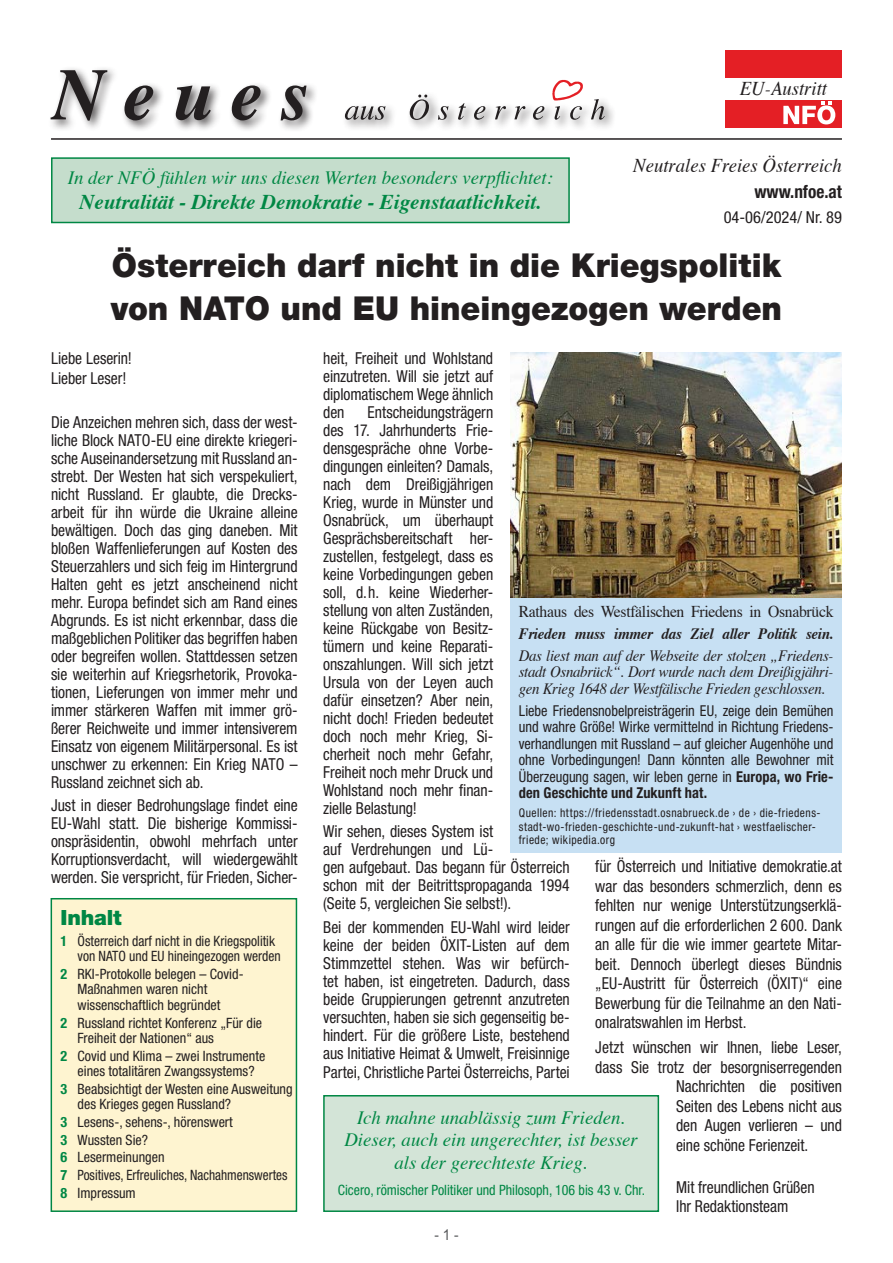
<style>
.page{position:relative;width:893px;height:1263px;background:#fff}
.page>*{position:absolute;margin:0;border:0;box-sizing:border-box;transform-origin:0 0}
.t1{font:900 33px/42.8px "Helvetica Neue LT Std";color:#231f20;scale:.96 1}
.t2{font:italic 700 21px "Times";color:#008744}
.t3{font:900 21px "Helvetica Neue LT Std";letter-spacing:-.01em;color:#008744}
.t4{font:italic 19.5px "Times";color:#231f20;scale:.96 1}
.t5{font:italic 18.75px/22.5px "Times";color:#008744;text-align:center}
.t6{font:700 condensed 18px "Helvetica Neue LT Std";color:#231f20;scale:.96 1}
.t7{font:condensed 16.5px/18px "Helvetica Neue LT Std";letter-spacing:-.005em;color:#231f20;text-align:justify;scale:.95 1}
.t8{font:16.5px "Times";letter-spacing:-.02em;color:#231f20;scale:.95 1}
.t9{font:condensed 16.5px "Helvetica Neue LT Std";letter-spacing:-.005em;color:#231f20}
.t10{font:italic 15.75px/16.5px "Times";letter-spacing:-.02em;color:#231f20;text-align:justify;scale:.94 1}
.t11{font:italic 700 15.75px "Times";letter-spacing:-.02em;color:#231f20;scale:.95 1}
.t12{font:condensed 15px/16.5px "Helvetica Neue LT Std";color:#231f20;text-align:justify;scale:.96 1}
.t13{font:15px "Arial";color:#57585a;scale:.9 1}
.t14{font:condensed 14.25px/15.6px "Helvetica Neue LT Std";color:#231f20}
.t15{font:condensed 14.25px/15.6px "Helvetica Neue LT Std";color:#231f20;scale:.95 1}
.t16{font:condensed 14.25px "Helvetica Neue LT Std";color:#008744}
.t17{font:condensed 12px/13.5px "Helvetica Neue LT Std";letter-spacing:.04em;color:#231f20;scale:.96 1}
.s1{font-weight:700;color:#008744}
.s2{font-weight:700}
</style>
<div class="page">
<img style="left:510px;top:352px;width:332px;height:246px">
<div style="left:510px;top:598px;width:332px;height:255px;background:#c7e0f3"></div>
<hr style="left:51px;top:138px;width:791px;height:2px;background:#231f20">
<div style="left:725px;top:100px;width:117px;height:28px;background:#e41f25"></div>
<div style="left:725px;top:51px;width:117px;height:27px;background:#e41f25"></div>
<svg style="left:783px;top:101px;width:52px;height:23px"></svg>
<div style="left:47px;top:66px;width:569px;height:67px;background:#231f20;opacity:.75"></div>
<svg style="left:51px;top:70px;width:554px;height:51px"></svg>
<div style="left:550px;top:75px;width:35px;height:27px;background:#fff"></div>
<img style="left:552px;top:80px;width:31px;height:21px">
<div style="left:52px;top:158px;width:517px;height:64px;background:#c5ddcc"></div>
<div style="left:51px;top:157px;width:519px;height:66px;border:2px solid #008744"></div>
<div style="left:51px;top:899px;width:245px;height:312px;background:#fef4d0"></div>
<div style="left:51px;top:898px;width:246px;height:314px;border:2px solid #008744"></div>
<div style="left:324px;top:1096px;width:334px;height:115px;background:#d3e4d7"></div>
<div style="left:323px;top:1095px;width:336px;height:117px;border:2px solid #008744"></div>
<p class="t4" style="left:740px;top:77px;width:93px">EU-Austritt</p>
<p class="t4" style="left:633px;top:154px;width:219px">Neutrales Freies Österreich</p>
<p class="t6" style="left:754px;top:180px;width:93px">www.nfoe.at</p>
<p class="t9" style="left:724px;top:208px;width:120px">04-06/2024/ Nr. 89</p>
<h1 class="t1" style="left:111px;top:244px;width:701px">Österreich darf nicht in die Kriegspolitik von NATO und EU hineingezogen werden</h1>
<p class="t5" style="left:68px;top:167px;width:487px">In der NFÖ fühlen wir uns diesen Werten besonders verpflichtet:</p>
<p class="t2" style="left:79px;top:188px;width:464px">Neutralität - Direkte Demokratie - Eigenstaatlichkeit.</p>
<p class="t7" style="left:51px;top:348px;width:87px;line-height:20.2px">Liebe Leserin!<br>Lieber Leser!</p>
<p class="t7" style="left:51px;top:413px;width:261px">Die Anzeichen mehren sich, dass der west&shy;liche Block NATO-EU eine direkte kriegeri&shy;sche Auseinandersetzung mit Russland an&shy;strebt. Der Westen hat sich verspekuliert, nicht Russland. Er glaubte, die Drecks&shy;arbeit für ihn würde die Ukraine alleine bewältigen. Doch das ging daneben. Mit bloßen Waffenlieferungen auf Kosten des Steuerzahlers und sich feig im Hintergrund Halten geht es jetzt anscheinend nicht mehr. Europa befindet sich am Rand eines Abgrunds. Es ist nicht erkennbar, dass die maßgeblichen Politiker das begriffen haben oder begreifen wollen. Stattdessen setzen sie weiterhin auf Kriegsrhetorik, Provoka&shy;tionen, Lieferungen von immer mehr und immer stärkeren Waffen mit immer grö&shy;ßerer Reichweite und immer intensiverem Einsatz von eigenem Militärpersonal. Es ist unschwer zu erkennen: Ein Krieg NATO – Russland zeichnet sich ab.</p>
<p class="t7" style="left:51px;top:796px;width:261px">Just in dieser Bedrohungslage findet eine EU-Wahl statt. Die bisherige Kommissi&shy;onspräsidentin, obwohl mehrfach unter Korruptionsverdacht, will wiedergewählt werden. Sie verspricht, für Frieden, Sicher-</p>
<p class="t3" style="left:61px;top:905px;width:63px">Inhalt</p>
<p class="t15" style="left:78px;top:933px;width:215px;text-indent:-17px"><span class="s1">1</span> Österreich darf nicht in die Kriegspolitik von NATO und EU hineingezogen werden</p>
<p class="t14" style="left:78px;top:966px;width:168px;text-indent:-17px"><span class="s1">2</span> RKI-Protokolle belegen – Covid-<br>Maßnahmen waren nicht wissenschaftlich begründet</p>
<p class="t14" style="left:78px;top:1014px;width:186px;text-indent:-17px"><span class="s1">2</span> Russland richtet Konferenz „Für die<br>Freiheit der Nationen“ aus</p>
<p class="t14" style="left:61px;top:1048px;width:206px;text-align:center"><span class="s1">2</span> Covid und Klima – zwei Instrumente eines totalitären Zwangssystems?</p>
<p class="t14" style="left:78px;top:1081px;width:217px;text-indent:-17px"><span class="s1">3</span> Beabsichtigt der Westen eine Ausweitung des Krieges gegen Russland?</p>
<p class="t14" style="left:61px;top:1113px;width:228px;line-height:17.7px"><span class="s1">3</span> Lesens-, sehens-, hörenswert<br><span class="s1">3</span> Wussten Sie?<br><span class="s1">6</span> Lesermeinungen<br><span class="s1">7</span> Positives, Erfreuliches, Nachahmenswertes<br><span class="s1">8</span> Impressum</p>
<p class="t7" style="left:323px;top:349px;width:181px">heit, Freiheit und Wohlstand einzutreten. Will sie jetzt auf diplomatischem Wege ähnlich den</p>
<p class="t7" style="left:323px;top:403px;width:181px;text-indent:44px">Entscheidungsträgern des 17. Jahrhunderts Frie&shy;densgespräche ohne Vorbe&shy;dingungen einleiten? Damals, nach dem Dreißigjährigen Krieg, wurde in Münster und Osnabrück, um überhaupt Gesprächsbereitschaft her&shy;zustellen, festgelegt, dass es keine Vorbedingungen geben soll, d.h. keine Wiederher&shy;stellung von alten Zuständen, keine Rückgabe von Besitz&shy;tümern und keine Reparati&shy;onszahlungen. Will sich jetzt Ursula von der Leyen auch dafür einsetzen? Aber nein, nicht doch! Frieden bedeutet doch noch mehr Krieg, Si&shy;cherheit noch mehr Gefahr, Freiheit noch mehr Druck und Wohlstand noch mehr finan&shy;zielle Belastung!</p>
<p class="t7" style="left:323px;top:822px;width:261px;text-align:left">Wir sehen, dieses System ist<br>auf Verdrehungen und Lü-<br>gen aufgebaut. Das begann für Österreich schon mit der Beitrittspropaganda 1994 (Seite 5, vergleichen Sie selbst!).</p>
<p class="t7" style="left:323px;top:918px;width:261px">Bei der kommenden EU-Wahl wird leider keine der beiden ÖXIT-Listen auf dem Stimmzettel stehen. Was wir befürch&shy;tet haben, ist eingetreten. Dadurch, dass beide Gruppierungen getrennt anzutreten versuchten, haben sie sich gegenseitig be&shy;hindert. Für die größere Liste, bestehend aus Initiative Heimat &amp; Umwelt, Freisinnige</p>
<p class="t7" style="left:323px;top:1063px;width:261px">Partei, Christliche Partei Österreichs, Partei</p>
<p class="t8" style="left:519px;top:596px;width:333px">Rathaus des Westfälischen Friedens in Osnabrück</p>
<p class="t11" style="left:519px;top:624px;width:333px">Frieden muss immer das Ziel aller Politik sein.</p>
<p class="t10" style="left:519px;top:648px;width:336px">Das liest man auf der Webseite der stolzen „Friedens&shy;stadt Osnabrück“. Dort wurde nach dem Dreißigjähri&shy;gen Krieg 1648 der Westfälische Frieden geschlossen.</p>
<p class="t12" style="left:519px;top:702px;width:329px">Liebe Friedensnobelpreisträgerin EU, zeige dein Bemühen und wahre Größe! Wirke vermittelnd in Richtung Friedens&shy;verhandlungen mit Russland – auf gleicher Augenhöhe und ohne Vorbedingungen! Dann könnten alle Bewohner mit Überzeugung sagen, wir leben gerne in <span class="s2">Europa, wo Frie&shy;den Geschichte und Zukunft hat.</span></p>
<p class="t17" style="left:519px;top:806px;width:316px">Quellen: https://friedensstadt.osnabrueck.de › de › die-friedens&shy;stadt-wo-frieden-geschichte-und-zukunft-hat › westfaelischer&shy;friede; wikipedia.org</p>
<p class="t7" style="left:595px;top:856px;width:261px;line-height:19.5px">für Österreich und Initiative demokratie.at war das besonders schmerzlich, denn es fehlten nur wenige Unterstützungserklä&shy;rungen auf die erforderlichen 2 600. Dank an alle für die wie immer geartete Mitar&shy;beit. Dennoch überlegt dieses Bündnis „EU-Austritt für Österreich (ÖXIT)“ eine Bewerbung für die Teilnahme an den Nati&shy;onalratswahlen im Herbst.</p>
<p class="t7" style="left:595px;top:1038px;width:261px">Jetzt wünschen wir Ihnen, liebe Leser,</p>
<p class="t7" style="left:595px;top:1057px;width:261px">dass Sie trotz der besorgniserregenden</p>
<p class="t7" style="left:676px;top:1077px;width:176px">Nachrichten die positiven</p>
<p class="t7" style="left:676px;top:1096px;width:176px">Seiten des Lebens nicht aus</p>
<p class="t7" style="left:676px;top:1116px;width:176px">den Augen verlieren – und</p>
<p class="t7" style="left:676px;top:1135px;width:141px">eine schöne Ferienzeit.</p>
<p class="t7" style="left:676px;top:1177px;width:147px;line-height:19px">Mit freundlichen Grüßen<br>Ihr Redaktionsteam</p>
<p class="t5" style="left:344px;top:1107px;width:295px">Ich mahne unablässig zum Frieden.<br>Dieser, auch ein ungerechter, ist besser als der gerechteste Krieg.</p>
<p class="t16" style="left:338px;top:1182px;width:309px">Cicero, römischer Politiker und Philosoph, 106 bis 43 v. Chr.</p>
<p class="t13" style="left:434px;top:1225px;width:28px">- 1 -</p>
</div>
